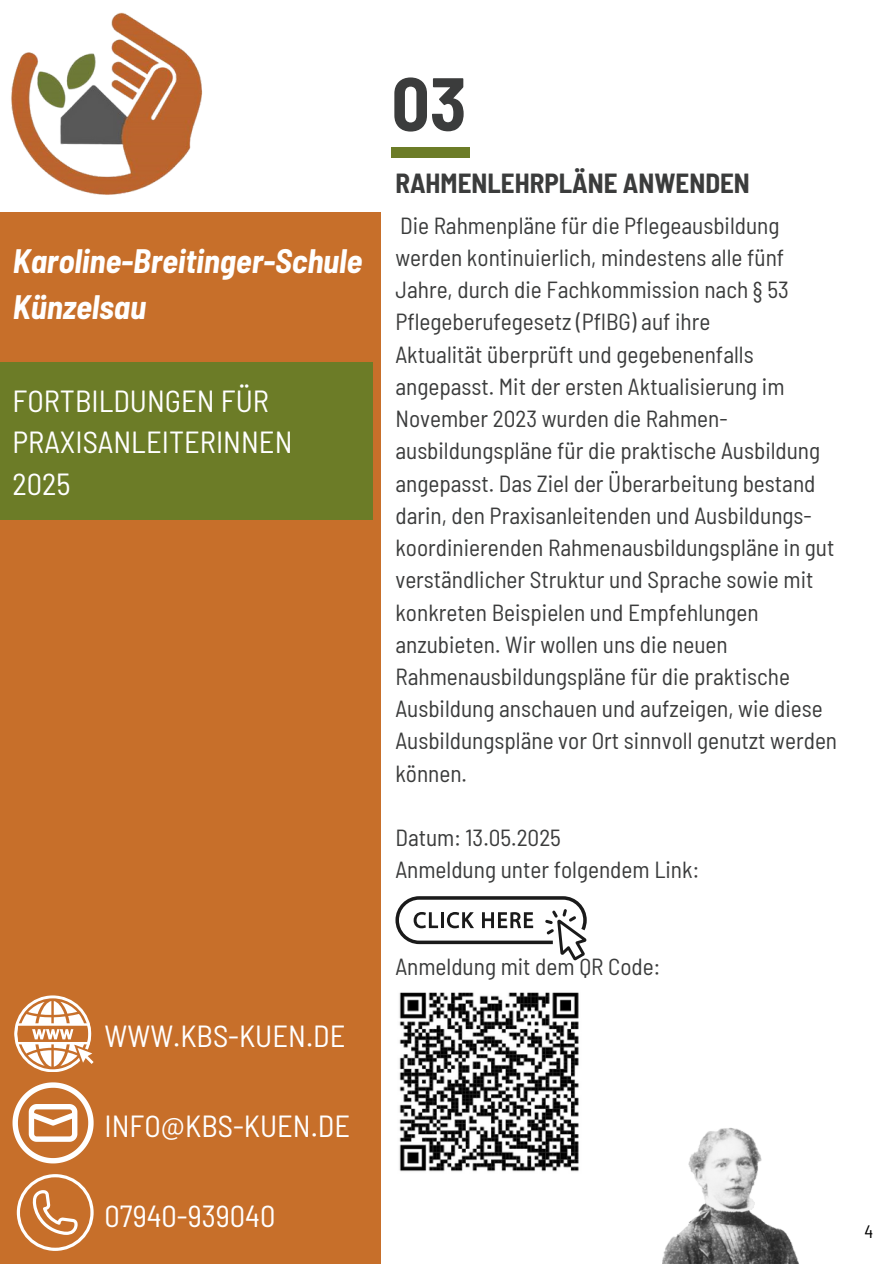
<style>
.page{position:relative;width:894px;height:1264px;background:#fff}
.page>*{position:absolute;margin:0;border:0;box-sizing:border-box;transform-origin:0 0}
.t1{font:700 semi-condensed 75px "Barlow";color:#3b3c3c}
.t2{font:italic 700 semi-condensed 33.15px/46.2px "Barlow";color:#fff}
.t3{font:semi-condensed 30.45px/41.8px "Barlow";color:#fff}
.t4{font:700 semi-condensed 27px "Barlow";color:#3b3c3c}
.t5{font:semi-condensed 23.25px/32.2px "Barlow";color:#3b3c3c}
.t6{font:semi-condensed 18px "Barlow";color:#000}
</style>
<div class="page">
<div style="left:0;top:212px;width:380px;height:1051px;background:#c76f2a"></div>
<div style="left:391px;top:147px;width:78px;height:10px;background:#6c7c27"></div>
<div style="left:0;top:362px;width:372px;height:158px;background:#6c7c27"></div>
<svg style="left:17px;top:1174px;width:76px;height:76px"></svg>
<svg style="left:14px;top:995px;width:79px;height:76px"></svg>
<img style="left:662px;top:1128px;width:137px;height:135px">
<svg style="left:13px;top:1082px;width:81px;height:81px"></svg>
<img style="left:11px;top:12px;width:192px;height:183px">
<svg style="left:395px;top:896px;width:191px;height:64px"></svg>
<img style="left:399px;top:992px;width:180px;height:180px">
<p class="t2" style="left:13px;top:237px;width:351px">Karoline-Breitinger-Schule<br>Künzelsau</p>
<h1 class="t3" style="left:13px;top:378px;width:281px">FORTBILDUNGEN FÜR<br>PRAXISANLEITERINNEN<br>2025</h1>
<p class="t3" style="left:105px;top:1013px;width:242px">WWW.KBS-KUEN.DE</p>
<p class="t3" style="left:105px;top:1103px;width:247px">INFO@KBS-KUEN.DE</p>
<p class="t3" style="left:105px;top:1193px;width:172px">07940-939040</p>
<p class="t1" style="left:391px;top:56px;width:76px">03</p>
<h2 class="t4" style="left:395px;top:166px;width:356px">RAHMENLEHRPLÄNE ANWENDEN</h2>
<p class="t5" style="left:395px;top:208px;width:390px">Die Rahmenpläne für die Pflegeausbildung werden kontinuierlich, mindestens alle fünf</p>
<h3 class="t5" style="left:395px;top:273px;width:395px">Jahre, durch die Fachkommission nach § 53<br>Pflegeberufegesetz (PflBG) auf ihre</h3>
<h1 class="t5" style="left:395px;top:337px;width:440px">Aktualität überprüft und gegebenenfalls angepasst. Mit der ersten Aktualisierung im November 2023 wurden die Rahmen&shy;ausbildungspläne für die praktische Ausbildung angepasst. Das Ziel der Überarbeitung bestand darin, den Praxisanleitenden und Ausbildungs&shy;koordinierenden Rahmenausbildungspläne in gut verständlicher Struktur und Sprache sowie mit konkreten Beispielen und Empfehlungen</h1>
<p class="t5" style="left:395px;top:627px;width:443px">anzubieten. Wir wollen uns die neuen Rahmenausbildungspläne für die praktische Ausbildung anschauen und aufzeigen, wie diese Ausbildungspläne vor Ort sinnvoll genutzt werden können.</p>
<p class="t5" style="left:395px;top:820px;width:167px">Datum: 13.05.2025</p>
<p class="t5" style="left:395px;top:853px;width:305px">Anmeldung unter folgendem Link:</p>
<h1 class="t5" style="left:395px;top:949px;width:266px">Anmeldung mit dem QR Code:</h1>
<p class="t6" style="left:864px;top:1220px;width:10px">4</p>
</div>
